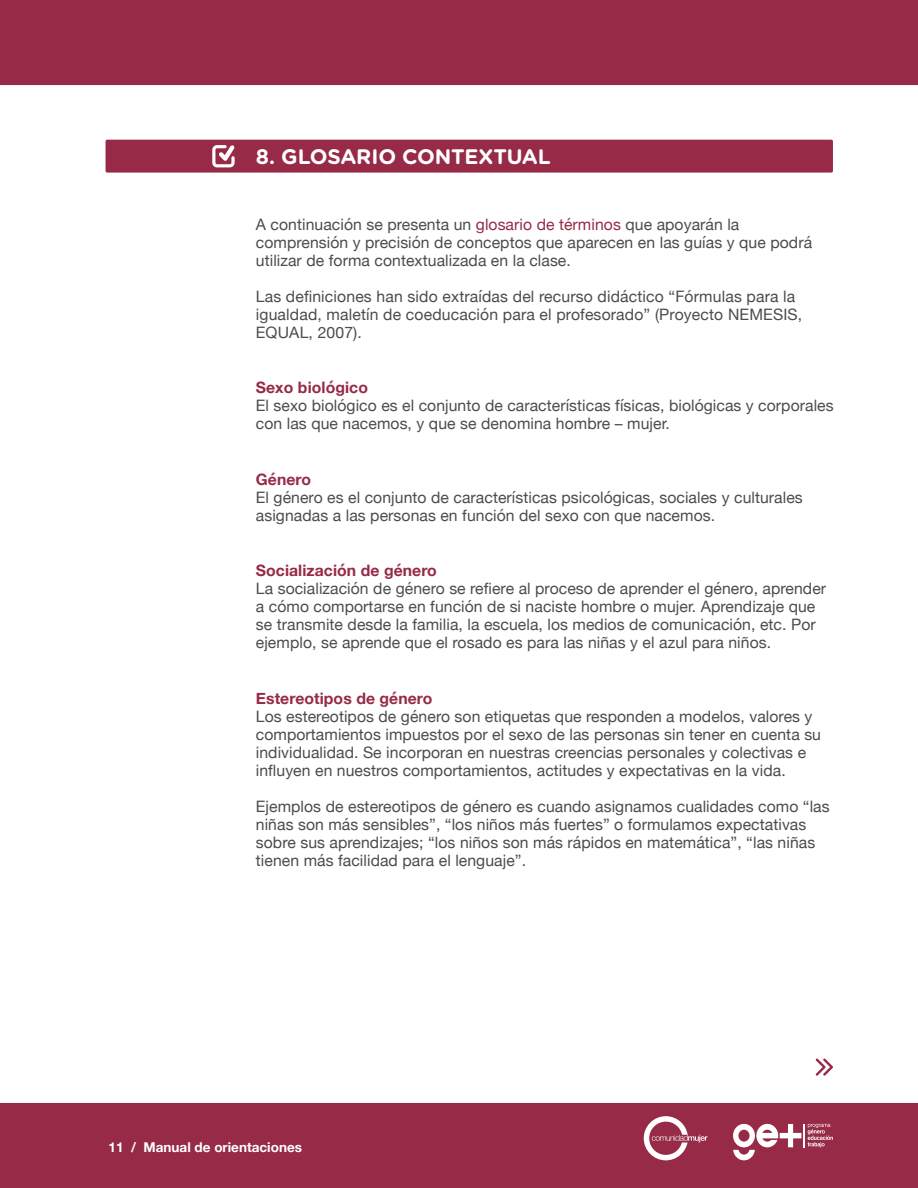
<style>
.page{position:relative;width:918px;height:1188px;background:#fff}
.page>*{position:absolute;margin:0;border:0;box-sizing:border-box;transform-origin:0 0}
.Título_interior{font:700 21px "Gotham Rounded";letter-spacing:-.015em;color:#fff}
.Párrafo{font:15.75px/18px "Helvetica Neue";letter-spacing:.005em;color:#4b4c4d}
.destacado_helv{font:700 15.75px "Helvetica Neue";letter-spacing:.005em;color:#962a47}
.t1{font:700 13.5px "Helvetica Neue";color:#fff}
.s1{color:#962a47}
</style>
<div class="page">
<div style="left:0;top:0;width:918px;height:85px;background:#962a47"></div>
<div style="left:0;top:1103px;width:918px;height:85px;background:#962a47"></div>
<svg style="left:644px;top:1116px;width:64px;height:44px"></svg>
<svg style="left:733px;top:1124px;width:100px;height:36px"></svg>
<div style="left:106px;top:140px;width:727px;height:33px;background:#962a47;border:3px solid #962a47"></div>
<svg style="left:212px;top:145px;width:23px;height:22px"></svg>
<svg style="left:816px;top:1058px;width:17px;height:18px"></svg>
<p class="Título_interior" style="left:256px;top:142px;width:296px">8. GLOSARIO CONTEXTUAL</p>
<p class="Párrafo" style="left:256px;top:216px;width:558px">A continuación se presenta un <span class="s1">glosario de términos</span> que apoyarán la comprensión y precisión de conceptos que aparecen en las guías y que podrá utilizar de forma contextualizada en la clase.</p>
<p class="Párrafo" style="left:256px;top:288px;width:548px">Las definiciones han sido extraídas del recurso didáctico “Fórmulas para la igualdad, maletín de coeducación para el profesorado” (Proyecto NEMESIS,<br>EQUAL, 2007).</p>
<p class="destacado_helv" style="left:256px;top:375px;width:114px">Sexo biológico</p>
<p class="Párrafo" style="left:256px;top:398px;width:579px">El sexo biológico es el conjunto de características físicas, biológicas y corporales con las que nacemos, y que se denomina hombre – mujer.</p>
<p class="destacado_helv" style="left:256px;top:467px;width:57px">Género</p>
<p class="Párrafo" style="left:256px;top:489px;width:548px">El género es el conjunto de características psicológicas, sociales y culturales asignadas a las personas en función del sexo con que nacemos.</p>
<p class="destacado_helv" style="left:256px;top:558px;width:183px">Socialización de género</p>
<p class="Párrafo" style="left:256px;top:581px;width:572px">La socialización de género se refiere al proceso de aprender el género, aprender a cómo comportarse en función de si naciste hombre o mujer. Aprendizaje que se transmite desde la familia, la escuela, los medios de comunicación, etc. Por ejemplo, se aprende que el rosado es para las niñas y el azul para niños.</p>
<p class="destacado_helv" style="left:256px;top:686px;width:178px">Estereotipos de género</p>
<p class="Párrafo" style="left:256px;top:708px;width:567px">Los estereotipos de género son etiquetas que responden a modelos, valores y comportamientos impuestos por el sexo de las personas sin tener en cuenta su individualidad. Se incorporan en nuestras creencias personales y colectivas e influyen en nuestros comportamientos, actitudes y expectativas en la vida.</p>
<p class="Párrafo" style="left:256px;top:798px;width:575px">Ejemplos de estereotipos de género es cuando asignamos cualidades como “las niñas son más sensibles”, “los niños más fuertes” o formulamos expectativas sobre sus aprendizajes; “los niños son más rápidos en matemática”, “las niñas tienen más facilidad para el lenguaje”.</p>
<p class="t1" style="left:109px;top:1136px;width:195px">11 / Manual de orientaciones</p>
</div>
